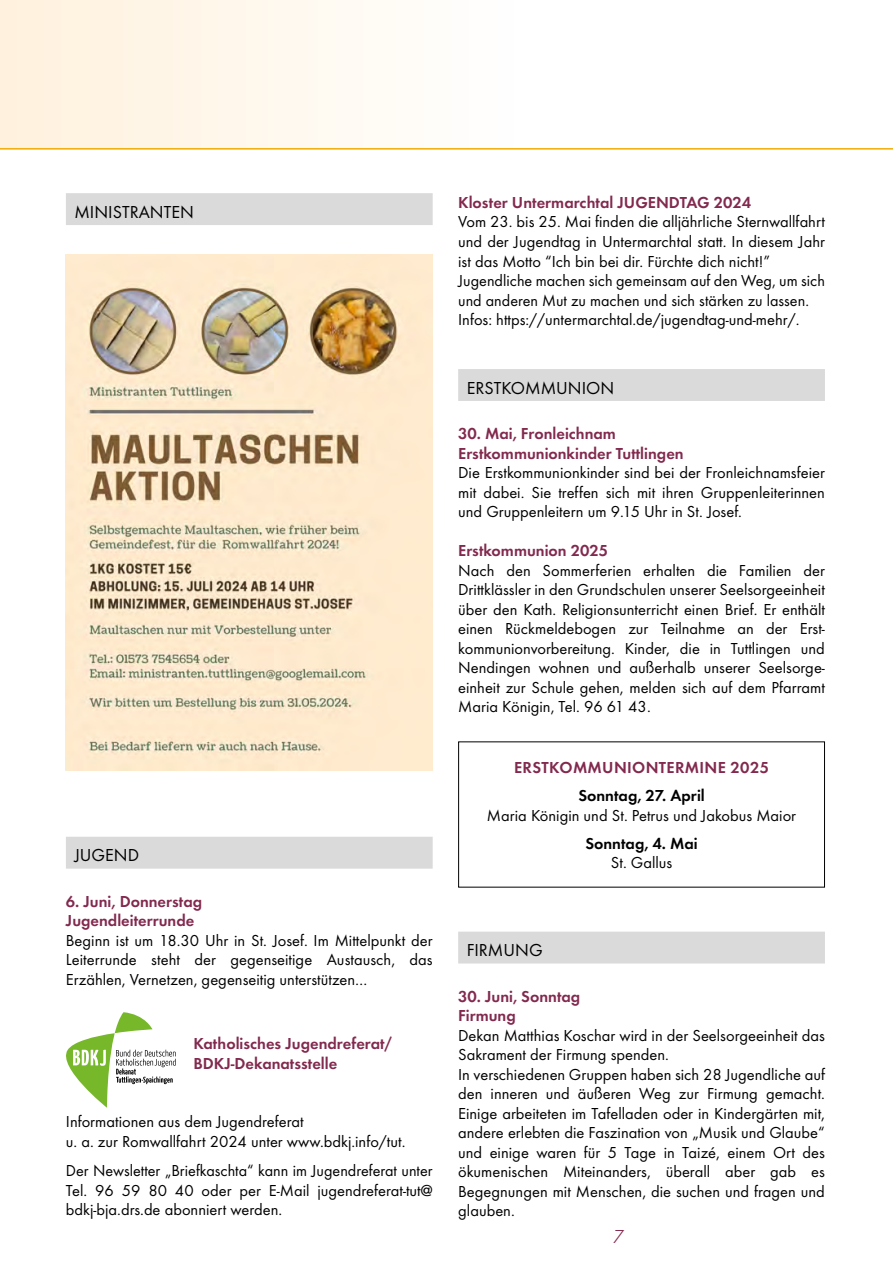
<style>
.page{position:relative;width:893px;height:1263px;background:#fff}
.page>*{position:absolute;margin:0;border:0;box-sizing:border-box;transform-origin:0 0}
.t1{font:18px "Function";color:#000}
.t2{font:italic 300 18px "Limerick";color:#82294e}
.t3{font:16.5px/19.5px "Function";color:#000;text-align:justify}
.t4{font:700 16.5px/19.5px "Function";color:#82294e}
.t5{font:700 16.5px "Function";color:#000}
.t6{font:700 16.5px "Function";letter-spacing:.02em;color:#82294e}
</style>
<div class="page">
<div style="left:0;top:0;width:519px;height:149px;background:linear-gradient(to right,#fff1dc,#fff)"></div>
<hr style="left:0;top:148px;width:893px;height:2px;background:#f1ab00">
<div style="left:66px;top:193px;width:367px;height:32px;background:#dadada"></div>
<div style="left:66px;top:837px;width:367px;height:32px;background:#dadada"></div>
<img style="left:66px;top:254px;width:367px;height:516px">
<svg style="left:66px;top:1012px;width:110px;height:96px"></svg>
<div style="left:458px;top:369px;width:367px;height:32px;background:#dadada"></div>
<div style="left:458px;top:932px;width:367px;height:31px;background:#dadada"></div>
<p class="t1" style="left:74px;top:201px;width:121px">MINISTRANTEN</p>
<p class="t1" style="left:74px;top:845px;width:66px">JUGEND</p>
<p class="t4" style="left:66px;top:891px;width:138px">6. Juni, Donnerstag<br>Jugendleiterrunde</p>
<p class="t3" style="left:66px;top:930px;width:368px">Beginn ist um 18.30 Uhr in St. Josef. Im Mittelpunkt der Leiterrunde steht der gegenseitige Austausch, das Erzählen, Vernetzen, gegenseitig unterstützen…</p>
<p class="t4" style="left:193px;top:1034px;width:200px">Katholisches Jugendreferat/<br>BDKJ-Dekanatsstelle</p>
<p class="t3" style="left:66px;top:1112px;width:341px">Informationen aus dem Jugendreferat<br>u. a. zur Romwallfahrt 2024 unter www.bdkj.info/tut.</p>
<p class="t3" style="left:66px;top:1161px;width:368px">Der Newsletter „Briefkaschta“ kann im Jugendreferat unter Tel. 96 59 80 40 oder per E-Mail jugendreferat-tut@ bdkj-bja.drs.de abonniert werden.</p>
<p class="t4" style="left:458px;top:193px;width:295px">Kloster Untermarchtal JUGENDTAG 2024</p>
<p class="t3" style="left:458px;top:212px;width:368px;text-align:left">Vom 23. bis 25. Mai finden die alljährliche Sternwallfahrt und der Jugendtag in Untermarchtal statt. In diesem Jahr ist das Motto “Ich bin bei dir. Fürchte dich nicht!” Jugendliche machen sich gemeinsam auf den Weg, um sich und anderen Mut zu machen und sich stärken zu lassen.<br>Infos: https://untermarchtal.de/jugendtag-und-mehr/.</p>
<p class="t1" style="left:467px;top:377px;width:149px">ERSTKOMMUNION</p>
<p class="t4" style="left:458px;top:424px;width:227px">30. Mai, Fronleichnam<br>Erstkommunionkinder Tuttlingen</p>
<p class="t3" style="left:458px;top:463px;width:368px">Die Erstkommunionkinder sind bei der Fronleichnamsfeier mit dabei. Sie treffen sich mit ihren Gruppenleiterinnen und Gruppenleitern um 9.15 Uhr in St. Josef.</p>
<p class="t4" style="left:458px;top:541px;width:151px">Erstkommunion 2025</p>
<p class="t3" style="left:458px;top:560px;width:368px">Nach den Sommerferien erhalten die Familien der Drittklässler in den Grundschulen unserer Seelsorgeeinheit über den Kath. Religionsunterricht einen Brief. Er enthält einen Rückmeldebogen zur Teilnahme an der Erst&shy;kommunionvorbereitung. Kinder, die in Tuttlingen und Nendingen wohnen und außerhalb unserer Seelsorge&shy;einheit zur Schule gehen, melden sich auf dem Pfarramt Maria Königin, Tel. 96 61 43.</p>
<p class="t6" style="left:514px;top:758px;width:256px">ERSTKOMMUNIONTERMINE 2025</p>
<p class="t5" style="left:578px;top:786px;width:128px">Sonntag, 27. April</p>
<p class="t3" style="left:487px;top:805px;width:311px">Maria Königin und St. Petrus und Jakobus Maior</p>
<p class="t5" style="left:585px;top:833px;width:114px">Sonntag, 4. Mai</p>
<p class="t3" style="left:611px;top:853px;width:63px">St. Gallus</p>
<p class="t1" style="left:467px;top:940px;width:78px">FIRMUNG</p>
<p class="t4" style="left:458px;top:986px;width:124px">30. Juni, Sonntag<br>Firmung</p>
<p class="t3" style="left:458px;top:1025px;width:368px;text-align:left">Dekan Matthias Koschar wird in der Seelsorgeeinheit das Sakrament der Firmung spenden.<br>In verschiedenen Gruppen haben sich 28 Jugendliche auf den inneren und äußeren Weg zur Firmung gemacht.<br>Einige arbeiteten im Tafelladen oder in Kindergärten mit, andere erlebten die Faszination von „Musik und Glaube“ und einige waren für 5 Tage in Taizé, einem Ort des ökumenischen Miteinanders, überall aber gab es Begegnungen mit Menschen, die suchen und fragen und glauben.</p>
<p class="t2" style="left:612px;top:1226px;width:12px">7</p>
</div>
